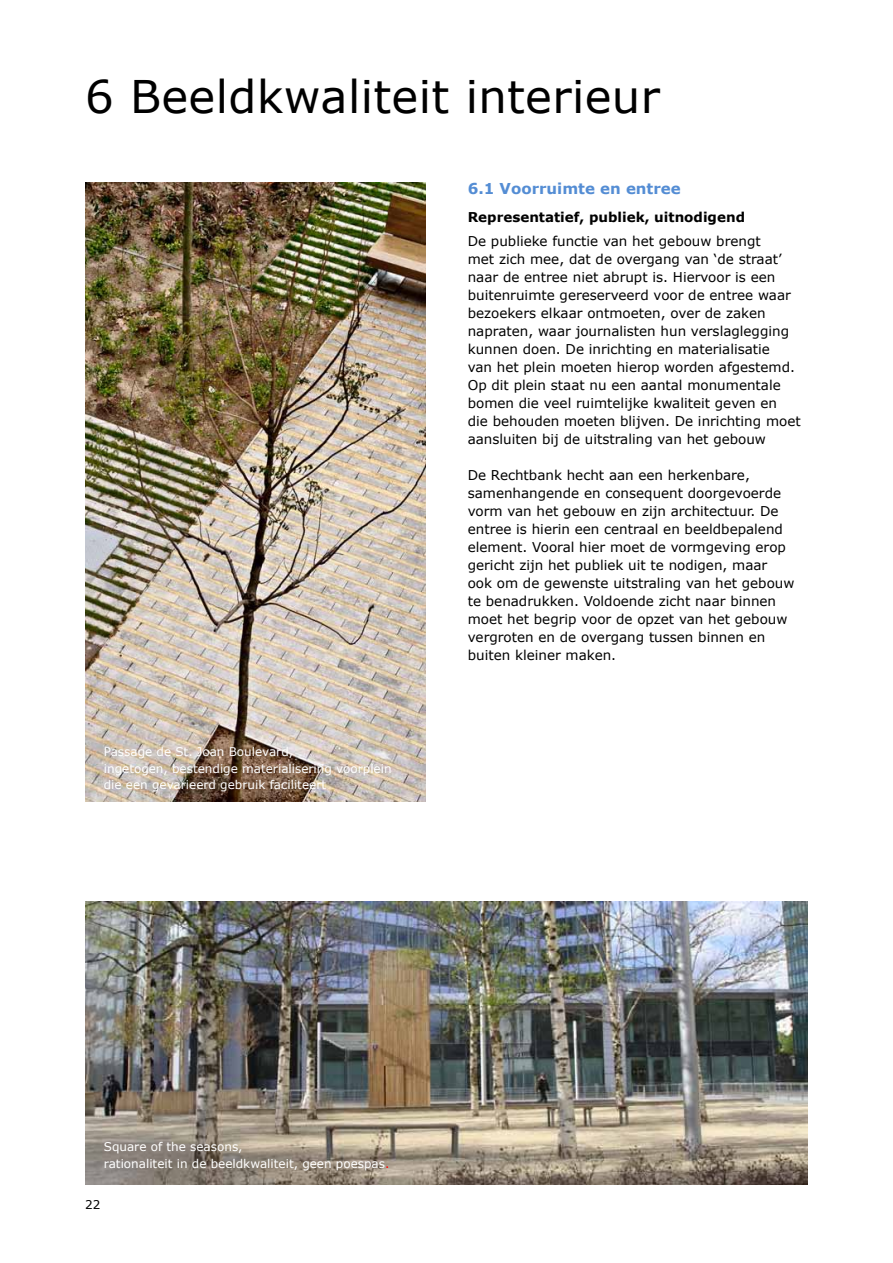
<style>
.page{position:relative;width:893px;height:1263px;background:#fff}
.page>*{position:absolute;margin:0;border:0;box-sizing:border-box;transform-origin:0 0}
.t1{font:45px "Verdana";letter-spacing:.01em;color:#000}
.t2{font:700 15px "Verdana";color:#548dd4}
.t3{font:13.5px/18px "Verdana";color:#000}
.t4{font:700 13.5px "Verdana";color:#000}
.t5{font:12px/16.5px "Verdana";color:#fff}
.t6{font:12px "Verdana";color:#000}
.s1{color:#f00}
</style>
<div class="page">
<img style="left:85px;top:182px;width:340px;height:619px">
<img style="left:85px;top:902px;width:723px;height:282px">
<h1 class="t1" style="left:85px;top:68px;width:576px">6 Beeldkwaliteit interieur</h1>
<p class="t5" style="left:104px;top:744px;width:289px">Passage de St. Joan Boulevard,<br>ingetogen, bestendige materialisering voorplein die een gevarieerd gebruik faciliteert</p>
<p class="t2" style="left:468px;top:179px;width:215px">6.1 Voorruimte en entree</p>
<p class="t4" style="left:468px;top:208px;width:279px">Representatief, publiek, uitnodigend</p>
<p class="t3" style="left:468px;top:233px;width:334px">De publieke functie van het gebouw brengt<br>met zich mee, dat de overgang van ‘de straat’ naar de entree niet abrupt is. Hiervoor is een buitenruimte gereserveerd voor de entree waar bezoekers elkaar ontmoeten, over de zaken napraten, waar journalisten hun verslaglegging kunnen doen. De inrichting en materialisatie<br>van het plein moeten hierop worden afgestemd.<br>Op dit plein staat nu een aantal monumentale bomen die veel ruimtelijke kwaliteit geven en die behouden moeten blijven. De inrichting moet aansluiten bij de uitstraling van het gebouw</p>
<p class="t3" style="left:468px;top:467px;width:328px">De Rechtbank hecht aan een herkenbare, samenhangende en consequent doorgevoerde vorm van het gebouw en zijn architectuur. De entree is hierin een centraal en beeldbepalend element. Vooral hier moet de vormgeving erop gericht zijn het publiek uit te nodigen, maar ook om de gewenste uitstraling van het gebouw te benadrukken. Voldoende zicht naar binnen moet het begrip voor de opzet van het gebouw vergroten en de overgang tussen binnen en buiten kleiner maken.</p>
<p class="t5" style="left:104px;top:1139px;width:287px">Square of the seasons,<br>rationaliteit in de beeldkwaliteit, geen poespas<span class="s1">.</span></p>
<p class="t6" style="left:85px;top:1197px;width:17px">22</p>
</div>
